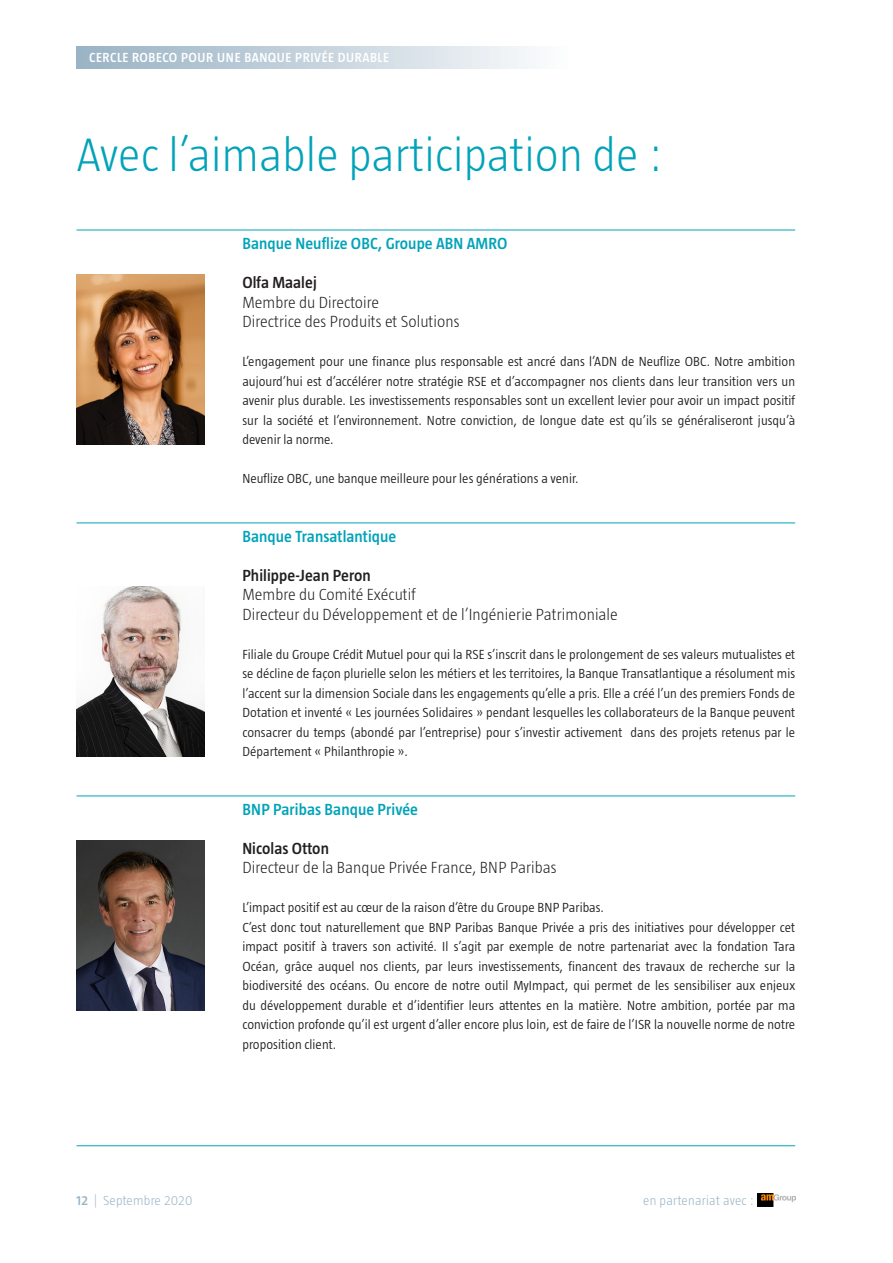
<style>
.page{position:relative;width:893px;height:1263px;background:#fff}
.page>*{position:absolute;margin:0;border:0;box-sizing:border-box;transform-origin:0 0}
.t1{font:300 48px "Taz";letter-spacing:.005em;color:#00a3b9}
._03-subheading_level{font:300 16.5px "Taz";letter-spacing:.005em;color:#231f20}
._03-subheading_level-2{font:600 16.5px "Taz";letter-spacing:.005em;color:#00a3b9}
._03-subheading_level-3{font:600 16.5px "Taz";letter-spacing:.005em;color:#231f20}
._02-body_text{font:300 13.5px/19.5px "Taz";letter-spacing:.005em;color:#231f20;text-align:justify}
._001_Chapeau_Turquoi{font:600 13.5px "Taz";letter-spacing:.04em;color:#fff}
.t2{font:300 13.5px "Taz";letter-spacing:.02em;color:#9ab4c5}
.s1{font-weight:600}
</style>
<div class="page">
<img style="left:757px;top:1193px;width:38px;height:14px">
<img style="left:77px;top:274px;width:127px;height:170px">
<img style="left:77px;top:586px;width:127px;height:170px">
<img style="left:77px;top:840px;width:127px;height:170px">
<hr style="left:77px;top:230px;width:718px;height:1px;background:#00a3b9">
<hr style="left:77px;top:522px;width:718px;height:1px;background:#00a3b9">
<hr style="left:77px;top:795px;width:718px;height:1px;background:#00a3b9">
<hr style="left:77px;top:1145px;width:718px;height:1px;background:#00a3b9">
<div style="left:77px;top:47px;width:491px;height:21px;background:linear-gradient(to right,#98b1c3,#fafbfc)"></div>
<p class="_001_Chapeau_Turquoi" style="left:89px;top:50px;width:301px">CERCLE ROBECO POUR UNE BANQUE PRIVÉE DURABLE</p>
<p class="t1" style="left:77px;top:128px;width:588px">Avec l’aimable participation de :</p>
<p class="_03-subheading_level-2" style="left:242px;top:234px;width:267px">Banque Neuflize OBC, Groupe ABN AMRO</p>
<p class="_03-subheading_level-3" style="left:242px;top:273px;width:76px">Olfa Maalej</p>
<p class="_03-subheading_level" style="left:242px;top:293px;width:138px">Membre du Directoire</p>
<p class="_03-subheading_level" style="left:242px;top:312px;width:219px">Directrice des Produits et Solutions</p>
<p class="_02-body_text" style="left:242px;top:352px;width:554px">L’engagement pour une finance plus responsable est ancré dans l’ADN de Neuflize OBC. Notre ambition aujourd’hui est d’accélérer notre stratégie RSE et d’accompagner nos clients dans leur transition vers un avenir plus durable. Les investissements responsables sont un excellent levier pour avoir un impact positif sur la société et l’environnement. Notre conviction, de longue date est qu’ils se généraliseront jusqu’à devenir la norme.</p>
<p class="_02-body_text" style="left:242px;top:469px;width:338px">Neuflize OBC, une banque meilleure pour les générations a venir.</p>
<p class="_03-subheading_level-2" style="left:242px;top:527px;width:156px">Banque Transatlantique</p>
<p class="_03-subheading_level-3" style="left:242px;top:566px;width:130px">Philippe-Jean Peron</p>
<p class="_03-subheading_level" style="left:242px;top:585px;width:175px">Membre du Comité Exécutif</p>
<p class="_03-subheading_level" style="left:242px;top:605px;width:377px">Directeur du Développement et de l’Ingénierie Patrimoniale</p>
<p class="_02-body_text" style="left:242px;top:644px;width:554px">Filiale du Groupe Crédit Mutuel pour qui la RSE s’inscrit dans le prolongement de ses valeurs mutualistes et se décline de façon plurielle selon les métiers et les territoires, la Banque Transatlantique a résolument mis l’accent sur la dimension Sociale dans les engagements qu’elle a pris. Elle a créé l’un des premiers Fonds de Dotation et inventé « Les journées Solidaires » pendant lesquelles les collaborateurs de la Banque peuvent consacrer du temps (abondé par l’entreprise) pour s’investir activement dans des projets retenus par le Département « Philanthropie ».</p>
<p class="_03-subheading_level-2" style="left:242px;top:800px;width:177px">BNP Paribas Banque Privée</p>
<p class="_03-subheading_level-3" style="left:242px;top:839px;width:88px">Nicolas Otton</p>
<p class="_03-subheading_level" style="left:242px;top:858px;width:316px">Directeur de la Banque Privée France, BNP Paribas</p>
<p class="_02-body_text" style="left:242px;top:898px;width:363px">L’impact positif est au cœur de la raison d’être du Groupe BNP Paribas.</p>
<p class="_02-body_text" style="left:242px;top:917px;width:554px">C’est donc tout naturellement que BNP Paribas Banque Privée a pris des initiatives pour développer cet impact positif à travers son activité. Il s’agit par exemple de notre partenariat avec la fondation Tara Océan, grâce auquel nos clients, par leurs investissements, financent des travaux de recherche sur la biodiversité des océans. Ou encore de notre outil MyImpact, qui permet de les sensibiliser aux enjeux du développement durable et d’identifier leurs attentes en la matière. Notre ambition, portée par ma conviction profonde qu’il est urgent d’aller encore plus loin, est de faire de l’ISR la nouvelle norme de notre proposition client.</p>
<p class="t2" style="left:77px;top:1192px;width:117px"><span class="s1">12</span> | Septembre 2020</p>
<p class="t2" style="left:643px;top:1192px;width:112px">en partenariat avec :</p>
</div>
